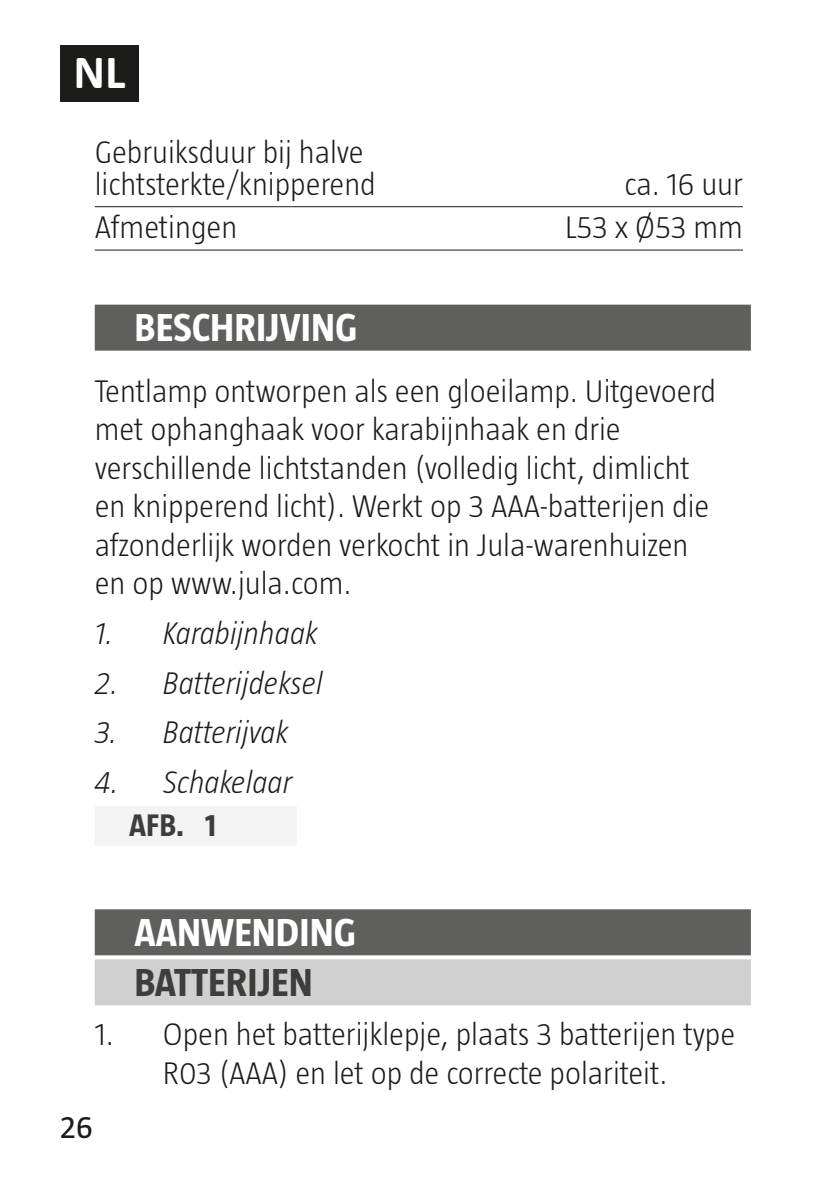
<style>
.page{position:relative;width:840px;height:1191px;background:#fff}
.page>*{position:absolute;margin:0;border:0;box-sizing:border-box;transform-origin:0 0}
.t1{font:700 48px "Calibri";color:#fff}
.t2{font:700 40px "Taz";color:#fff}
.t3{font:700 40px "Taz";color:#3d3d3c}
.t4{font:300 32px/38.4px "Taz";color:#1c1c1b}
.t5{font:italic 300 32px "Taz";color:#1c1c1b}
.t6{font:700 32px "Taz";color:#3d3d3c}
.t7{font:32px "Taz";color:#1c1c1b}
</style>
<div class="page">
<div style="left:60px;top:45px;width:78px;height:57px;background:#1c1c1b"></div>
<hr style="left:95px;top:206px;width:647px;height:1px;background:#1c1c1b">
<hr style="left:95px;top:249px;width:647px;height:2px;background:#1c1c1b">
<div style="left:95px;top:305px;width:655px;height:46px;background:#5f5f5e"></div>
<div style="left:95px;top:806px;width:202px;height:40px;background:#f4f3f4"></div>
<div style="left:95px;top:909px;width:655px;height:46px;background:#5f5f5e"></div>
<div style="left:95px;top:959px;width:655px;height:46px;background:#d0d0d0"></div>
<h1 class="t1" style="left:73px;top:38px;width:53px">NL</h1>
<p class="t4" style="left:95px;top:136px;width:282px;line-height:32px">Gebruiksduur bij halve lichtsterkte/knipperend</p>
<p class="t4" style="left:624px;top:164px;width:120px">ca. 16 uur</p>
<p class="t4" style="left:95px;top:208px;width:144px">Afmetingen</p>
<p class="t4" style="left:564px;top:208px;width:179px">L53 x Ø53 mm</p>
<p class="t2" style="left:134px;top:305px;width:224px">BESCHRIJVING</p>
<p class="t4" style="left:95px;top:371px;width:622px">Tentlamp ontworpen als een gloeilamp. Uitgevoerd met ophanghaak voor karabijnhaak en drie verschillende lichtstanden (volledig licht, dimlicht en knipperend licht). Werkt op 3 AAA-batterijen die afzonderlijk worden verkocht in Jula-warenhuizen en op www.jula.com.</p>
<p class="t5" style="left:95px;top:615px;width:225px">1. Karabijnhaak</p>
<p class="t5" style="left:95px;top:665px;width:229px">2. Batterijdeksel</p>
<p class="t5" style="left:95px;top:714px;width:195px">3. Batterijvak</p>
<p class="t5" style="left:95px;top:764px;width:199px">4. Schakelaar</p>
<p class="t6" style="left:129px;top:807px;width:88px">AFB. 1</p>
<p class="t2" style="left:134px;top:909px;width:223px">AANWENDING</p>
<p class="t3" style="left:134px;top:959px;width:180px">BATTERIJEN</p>
<p class="t4" style="left:95px;top:1015px;width:641px;text-align:center">1. Open het batterijklepje, plaats 3 batterijen type<br>R03 (AAA) en let op de correcte polariteit.</p>
<p class="t7" style="left:60px;top:1109px;width:34px">26</p>
</div>
